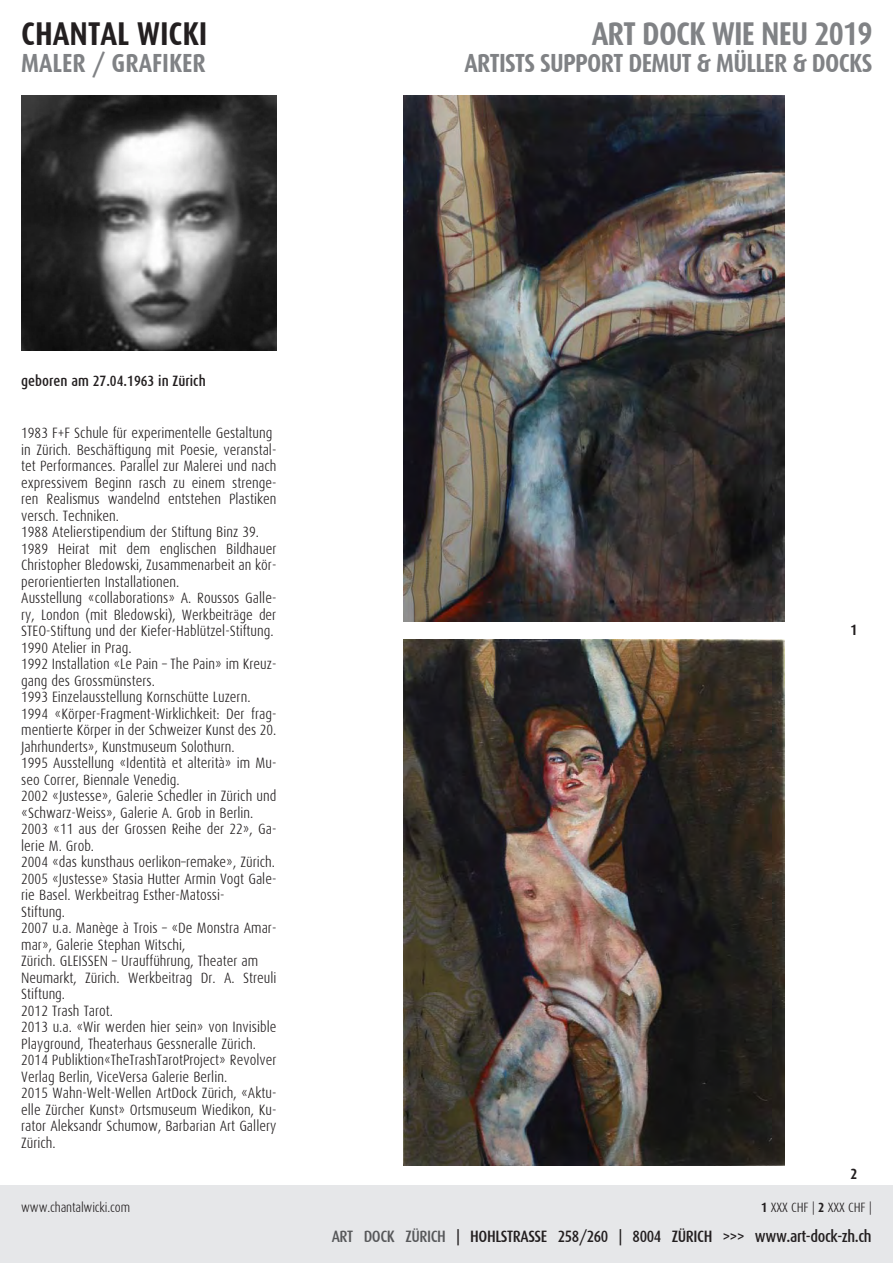
<style>
.page{position:relative;width:893px;height:1263px;background:#fff}
.page>*{position:absolute;margin:0;border:0;box-sizing:border-box;transform-origin:0 0}
.t1{font:700 33px "Dax Condensed";letter-spacing:-.025em;color:#808285}
.t2{font:700 33px "Dax Condensed";color:#231f20}
.t3{font:700 26.25px "Dax Condensed";letter-spacing:-.025em;color:#808285}
.t4{font:700 26.25px "Dax Condensed";color:#808285}
.t5{font:500 16.5px "Dax Condensed";letter-spacing:-.025em;color:#231f20}
.t6{font:300 15px/16.5px "Dax Condensed";color:#231f20}
.t7{font:500 15px "Dax Condensed";color:#231f20}
.t8{font:700 15px "Dax Condensed";color:#231f20}
.t9{font:300 13.5px "Dax Condensed";letter-spacing:-.01em;color:#231f20}
.s1{font-weight:700}
.s2{color:#57585a}
</style>
<div class="page">
<div style="left:0;top:1186px;width:892px;height:77px;background:#e6e7e9"></div>
<img style="left:404px;top:639px;width:381px;height:526px">
<img style="left:404px;top:96px;width:381px;height:525px">
<img style="left:21px;top:96px;width:255px;height:255px">
<p class="t2" style="left:21px;top:16px;width:188px">CHANTAL WICKI</p>
<p class="t4" style="left:21px;top:49px;width:186px">MALER / GRAFIKER</p>
<p class="t7" style="left:21px;top:373px;width:186px">geboren am 27.04.1963 in Zürich</p>
<p class="t6" style="left:21px;top:425px;width:253px">1983 F+F Schule für experimentelle Gestaltung</p>
<p class="t6" style="left:21px;top:442px;width:257px;text-align:justify">in Zürich. Beschäftigung mit Poesie, veranstal&shy;tet Performances. Parallel zur Malerei und nach expressivem Beginn rasch zu einem strenge&shy;ren Realismus wandelnd entstehen Plastiken versch. Techniken.</p>
<p class="t6" style="left:21px;top:524px;width:239px">1988 Atelierstipendium der Stiftung Binz 39.</p>
<p class="t6" style="left:21px;top:541px;width:257px;text-align:justify">1989 Heirat mit dem englischen Bildhauer Christopher Bledowski, Zusammenarbeit an kör&shy;perorientierten Installationen.</p>
<p class="t6" style="left:21px;top:590px;width:257px;text-align:justify">Ausstellung «collaborations» A. Roussos Galle&shy;ry, London (mit Bledowski), Werkbeiträge der STEO-Stiftung und der Kiefer-Hablützel-Stiftung.</p>
<p class="t6" style="left:21px;top:640px;width:112px">1990 Atelier in Prag.</p>
<p class="t6" style="left:21px;top:656px;width:257px">1992 Installation «Le Pain – The Pain» im Kreuz&shy;gang des Grossmünsters.</p>
<p class="t6" style="left:21px;top:689px;width:231px">1993 Einzelausstellung Kornschütte Luzern.</p>
<p class="t6" style="left:21px;top:706px;width:257px;text-align:justify">1994 «Körper-Fragment-Wirklichkeit: Der frag&shy;mentierte Körper in der Schweizer Kunst des 20.<br>Jahrhunderts», Kunstmuseum Solothurn.</p>
<p class="t6" style="left:21px;top:755px;width:257px">1995 Ausstellung «Identità et alterità» im Mu&shy;seo Correr, Biennale Venedig.</p>
<p class="t6" style="left:21px;top:788px;width:257px">2002 «Justesse», Galerie Schedler in Zürich und «Schwarz-Weiss», Galerie A. Grob in Berlin.</p>
<p class="t6" style="left:21px;top:821px;width:257px">2003 «11 aus der Grossen Reihe der 22», Ga&shy;lerie M. Grob.</p>
<p class="t6" style="left:21px;top:854px;width:255px">2004 «das kunsthaus oerlikon–remake», Zürich.</p>
<p class="t6" style="left:21px;top:871px;width:257px">2005 «Justesse» Stasia Hutter Armin Vogt Gale&shy;rie Basel. Werkbeitrag Esther-Matossi-</p>
<p class="t6" style="left:21px;top:904px;width:45px">Stiftung.</p>
<p class="t6" style="left:21px;top:920px;width:257px">2007 u.a. Manège à Trois – «De Monstra Amar&shy;mar», Galerie Stephan Witschi,</p>
<p class="t6" style="left:21px;top:953px;width:239px">Zürich. GLEISSEN – Uraufführung, Theater am</p>
<p class="t6" style="left:21px;top:970px;width:257px">Neumarkt, Zürich. Werkbeitrag Dr. A. Streuli<br>Stiftung.</p>
<p class="t6" style="left:21px;top:1003px;width:93px">2012 Trash Tarot.</p>
<p class="t6" style="left:21px;top:1019px;width:257px">2013 u.a. «Wir werden hier sein» von Invisible<br>Playground, Theaterhaus Gessneralle Zürich.</p>
<p class="t6" style="left:21px;top:1052px;width:257px">2014 Publiktion«TheTrashTarotProject» Revolver<br>Verlag Berlin, ViceVersa Galerie Berlin.</p>
<p class="t6" style="left:21px;top:1085px;width:257px;text-align:justify">2015 Wahn-Welt-Wellen ArtDock Zürich, «Aktu&shy;elle Zürcher Kunst» Ortsmuseum Wiedikon, Ku&shy;rator Aleksandr Schumow, Barbarian Art Gallery Zürich.</p>
<p class="t1" style="left:592px;top:16px;width:282px">ART DOCK WIE NEU 2019</p>
<p class="t3" style="left:464px;top:49px;width:409px">ARTISTS SUPPORT DEMUT &amp; MÜLLER &amp; DOCKS</p>
<p class="t8" style="left:850px;top:621px;width:8px">1</p>
<p class="t8" style="left:850px;top:1165px;width:8px">2</p>
<p class="t9" style="left:21px;top:1200px;width:110px">www.chantalwicki.com</p>
<p class="t9" style="left:761px;top:1200px;width:112px"><span class="s1">1</span> XXX CHF | <span class="s1">2</span> XXX CHF |</p>
<p class="t5" style="left:332px;top:1227px;width:542px"><span class="s2">ART DOCK ZÜRICH</span> | HOHLSTRASSE 258/260 | 8004 ZÜRICH &gt;&gt;&gt; www.art-dock-zh.ch</p>
</div>
